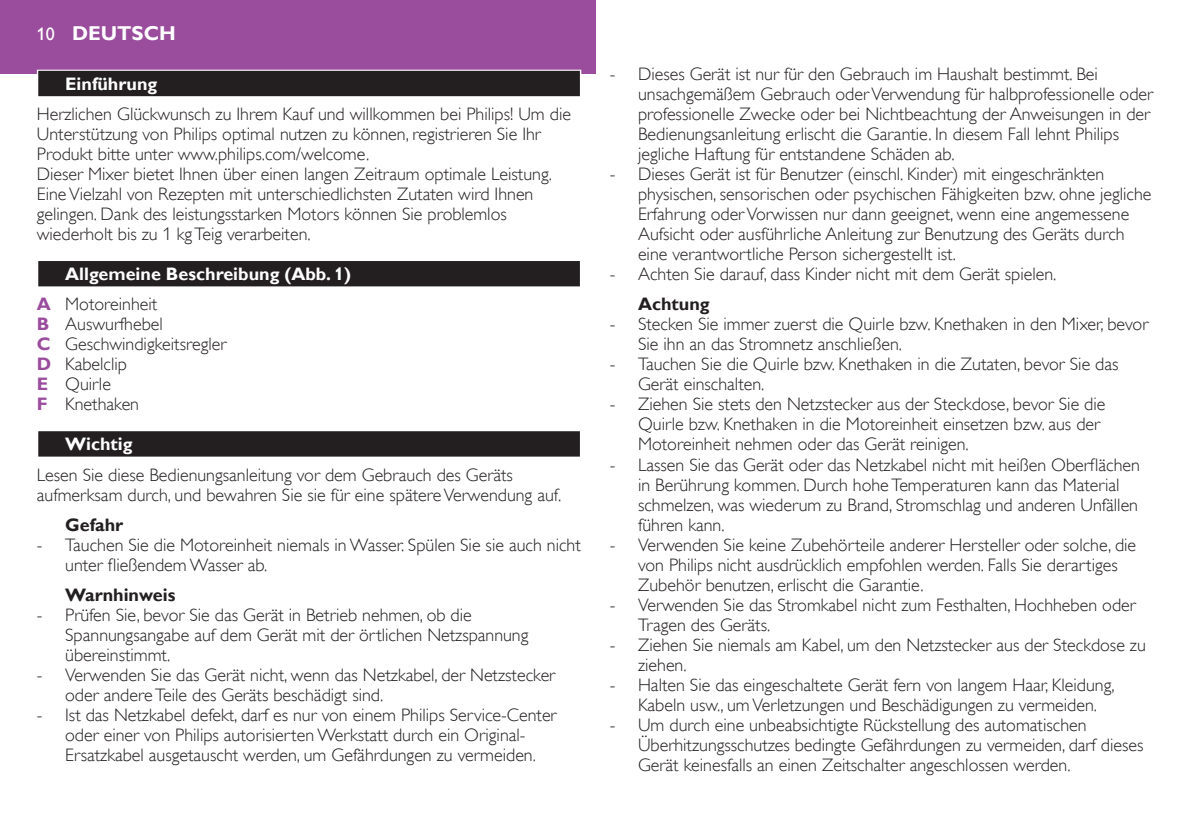
<style>
.page{position:relative;width:1191px;height:840px;background:#fff}
.page>*{position:absolute;margin:0;border:0;box-sizing:border-box;transform-origin:0 0}
.t1{font:700 20px "Gill Sans Alt One WGL";color:#fff}
.t2{font:18px/20px "Gill Sans Alt One WGL Light";color:#231f20}
.t3{font:700 18px "Gill Sans Alt One WGL";color:#fff}
.t4{font:700 18px "Gill Sans Alt One WGL";color:#231f20}
.t5{font:18px "Gill Sans Alt One WGL";color:#fff}
.s1{font-family:"Gill Sans Alt One WGL";font-weight:700;color:#9a4c9d}
</style>
<div class="page">
<div style="left:0;top:0;width:595px;height:74px;background:#9a4c9d"></div>
<div style="left:37px;top:70px;width:544px;height:28px;background:#d6d5d5"></div>
<div style="left:38px;top:71px;width:542px;height:25px;background:#231f20"></div>
<div style="left:37px;top:260px;width:544px;height:28px;background:#a4a2a3"></div>
<div style="left:38px;top:261px;width:542px;height:25px;background:#231f20"></div>
<div style="left:37px;top:430px;width:544px;height:28px;background:#787576"></div>
<div style="left:38px;top:431px;width:542px;height:25px;background:#231f20"></div>
<p class="t5" style="left:37px;top:22px;width:19px">10</p>
<p class="t1" style="left:72px;top:20px;width:100px">Deutsch</p>
<p class="t3" style="left:65px;top:72px;width:94px">Einführung</p>
<p class="t2" style="left:37px;top:104px;width:535px">Herzlichen Glückwunsch zu Ihrem Kauf und willkommen bei Philips! Um die Unterstützung von Philips optimal nutzen zu können, registrieren Sie Ihr Produkt bitte unter www.philips.com/welcome.<br>Dieser Mixer bietet Ihnen über einen langen Zeitraum optimale Leistung.<br>Eine Vielzahl von Rezepten mit unterschiedlichsten Zutaten wird Ihnen gelingen. Dank des leistungsstarken Motors können Sie problemlos wiederholt bis zu 1 kg Teig verarbeiten.</p>
<p class="t3" style="left:65px;top:262px;width:287px">Allgemeine Beschreibung (Abb. 1)</p>
<p class="t2" style="left:37px;top:294px;width:191px"><span class="s1">A</span> Motoreinheit<br><span class="s1">B</span> Auswurfhebel<br><span class="s1">C</span> Geschwindigkeitsregler<br><span class="s1">D</span> Kabelclip<br><span class="s1">E</span> Quirle<br><span class="s1">F</span> Knethaken</p>
<p class="t3" style="left:65px;top:432px;width:69px">Wichtig</p>
<p class="t2" style="left:37px;top:464px;width:526px">Lesen Sie diese Bedienungsanleitung vor dem Gebrauch des Geräts aufmerksam durch, und bewahren Sie sie für eine spätere Verwendung auf.</p>
<p class="t4" style="left:65px;top:512px;width:60px">Gefahr</p>
<p class="t2" style="left:65px;top:534px;width:517px;text-indent:-28px">- Tauchen Sie die Motoreinheit niemals in Wasser. Spülen Sie sie auch nicht unter fließendem Wasser ab.</p>
<p class="t4" style="left:65px;top:582px;width:112px">Warnhinweis</p>
<p class="t2" style="left:65px;top:604px;width:465px;text-indent:-28px">- Prüfen Sie, bevor Sie das Gerät in Betrieb nehmen, ob die<br>Spannungsangabe auf dem Gerät mit der örtlichen Netzspannung übereinstimmt.</p>
<p class="t2" style="left:65px;top:664px;width:491px;text-indent:-28px">- Verwenden Sie das Gerät nicht, wenn das Netzkabel, der Netzstecker oder andere Teile des Geräts beschädigt sind.</p>
<p class="t2" style="left:37px;top:704px;width:521px;text-align:center">- Ist das Netzkabel defekt, darf es nur von einem Philips Service-Center oder einer von Philips autorisierten Werkstatt durch ein Original-<br>Ersatzkabel ausgetauscht werden, um Gefährdungen zu vermeiden.</p>
<p class="t2" style="left:638px;top:64px;width:516px;text-indent:-28px">- Dieses Gerät ist nur für den Gebrauch im Haushalt bestimmt. Bei unsachgemäßem Gebrauch oder Verwendung für halbprofessionelle oder professionelle Zwecke oder bei Nichtbeachtung der Anweisungen in der Bedienungsanleitung erlischt die Garantie. In diesem Fall lehnt Philips jegliche Haftung für entstandene Schäden ab.</p>
<p class="t2" style="left:638px;top:164px;width:515px;text-indent:-28px">- Dieses Gerät ist für Benutzer (einschl. Kinder) mit eingeschränkten physischen, sensorischen oder psychischen Fähigkeiten bzw. ohne jegliche Erfahrung oder Vorwissen nur dann geeignet, wenn eine angemessene Aufsicht oder ausführliche Anleitung zur Benutzung des Geräts durch eine verantwortliche Person sichergestellt ist.</p>
<p class="t2" style="left:609px;top:264px;width:448px">- Achten Sie darauf, dass Kinder nicht mit dem Gerät spielen.</p>
<p class="t4" style="left:638px;top:292px;width:73px">Achtung</p>
<p class="t2" style="left:638px;top:314px;width:512px;text-indent:-28px">- Stecken Sie immer zuerst die Quirle bzw. Knethaken in den Mixer, bevor<br>Sie ihn an das Stromnetz anschließen.</p>
<p class="t2" style="left:638px;top:354px;width:482px;text-indent:-28px">- Tauchen Sie die Quirle bzw. Knethaken in die Zutaten, bevor Sie das<br>Gerät einschalten.</p>
<p class="t2" style="left:638px;top:394px;width:469px;text-indent:-28px">- Ziehen Sie stets den Netzstecker aus der Steckdose, bevor Sie die<br>Quirle bzw. Knethaken in die Motoreinheit einsetzen bzw. aus der<br>Motoreinheit nehmen oder das Gerät reinigen.</p>
<p class="t2" style="left:638px;top:454px;width:503px;text-indent:-28px">- Lassen Sie das Gerät oder das Netzkabel nicht mit heißen Oberflächen in Berührung kommen. Durch hohe Temperaturen kann das Material schmelzen, was wiederum zu Brand, Stromschlag und anderen Unfällen führen kann.</p>
<p class="t2" style="left:638px;top:534px;width:499px;text-indent:-28px">- Verwenden Sie keine Zubehörteile anderer Hersteller oder solche, die von Philips nicht ausdrücklich empfohlen werden. Falls Sie derartiges<br>Zubehör benutzen, erlischt die Garantie.</p>
<p class="t2" style="left:638px;top:594px;width:499px;text-indent:-28px">- Verwenden Sie das Stromkabel nicht zum Festhalten, Hochheben oder<br>Tragen des Geräts.</p>
<p class="t2" style="left:638px;top:634px;width:509px;text-indent:-28px">- Ziehen Sie niemals am Kabel, um den Netzstecker aus der Steckdose zu ziehen.</p>
<p class="t2" style="left:638px;top:674px;width:478px;text-indent:-28px">- Halten Sie das eingeschaltete Gerät fern von langem Haar, Kleidung,<br>Kabeln usw., um Verletzungen und Beschädigungen zu vermeiden.</p>
<p class="t2" style="left:638px;top:714px;width:507px;text-indent:-28px">- Um durch eine unbeabsichtigte Rückstellung des automatischen<br>Überhitzungsschutzes bedingte Gefährdungen zu vermeiden, darf dieses<br>Gerät keinesfalls an einen Zeitschalter angeschlossen werden.</p>
</div>
